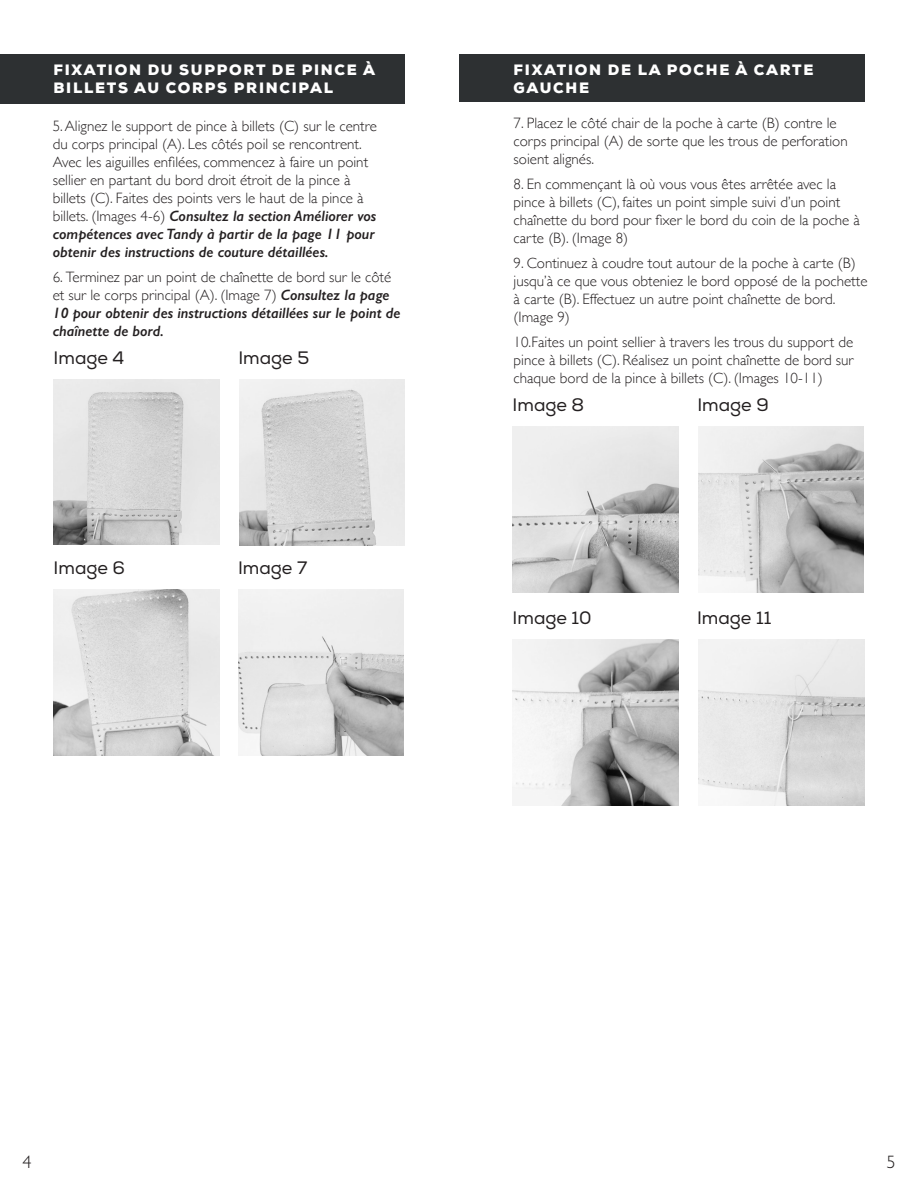
<style>
.page{position:relative;width:918px;height:1188px;background:#fff}
.page>*{position:absolute;margin:0;border:0;box-sizing:border-box;transform-origin:0 0}
.t1{font:18px "Nexa";color:#231f20}
.t2{font:300 18px "Gill Sans Nova";color:#231f20}
.t3{font:300 15px/18px "Gill Sans";color:#231f20}
.t4{font:italic 600 15px/18px "Gill Sans";color:#231f20}
.t5{font:900 15px/18px "Nexa";letter-spacing:.115em;color:#fff}
.s1{font-weight:600;font-style:italic}
.s2{font-weight:300;font-style:normal}
</style>
<div class="page">
<img style="left:54px;top:379px;width:165px;height:166px">
<img style="left:54px;top:589px;width:165px;height:166px">
<img style="left:238px;top:589px;width:166px;height:166px">
<img style="left:240px;top:379px;width:165px;height:166px">
<div style="left:0;top:54px;width:404px;height:49px;background:#2d3032"></div>
<div style="left:459px;top:54px;width:406px;height:48px;background:#2d3032"></div>
<img style="left:513px;top:427px;width:165px;height:165px">
<img style="left:513px;top:640px;width:165px;height:166px">
<img style="left:699px;top:640px;width:165px;height:166px">
<img style="left:699px;top:427px;width:165px;height:166px">
<p class="t5" style="left:53px;top:61px;width:323px">FIXATION DU SUPPORT DE PINCE À<br>BILLETS AU CORPS PRINCIPAL</p>
<p class="t5" style="left:514px;top:61px;width:302px">FIXATION DE LA POCHE À CARTE<br>GAUCHE</p>
<p class="t3" style="left:514px;top:114px;width:336px">7. Placez le côté chair de la poche à carte (B) contre le corps principal (A) de sorte que les trous de perforation soient alignés.</p>
<p class="t3" style="left:514px;top:175px;width:348px">8. En commençant là où vous vous êtes arrêtée avec la pince à billets (C), faites un point simple suivi d’un point chaînette du bord pour fixer le bord du coin de la poche à carte (B). (Image 8)</p>
<p class="t3" style="left:514px;top:253px;width:355px">9. Continuez à coudre tout autour de la poche à carte (B) jusqu’à ce que vous obteniez le bord opposé de la pochette à carte (B). Effectuez un autre point chaînette de bord. (Image 9)</p>
<p class="t3" style="left:514px;top:332px;width:342px;text-align:justify">10.Faites un point sellier à travers les trous du support de pince à billets (C). Réalisez un point chaînette de bord sur chaque bord de la pince à billets (C). (Images 10-11)</p>
<p class="t1" style="left:513px;top:394px;width:73px">Image 8</p>
<p class="t3" style="left:53px;top:117px;width:326px">5. Alignez le support de pince à billets (C) sur le centre du corps principal (A). Les côtés poil se rencontrent.<br>Avec les aiguilles enfilées, commencez à faire un point sellier en partant du bord droit étroit de la pince à billets (C). Faites des points vers le haut de la pince à billets. (Images 4-6) <span class="s1">Consultez la section Améliorer vos compétences avec Tandy à partir de la page 11 pour obtenir des instructions de couture détaillées.</span></p>
<p class="t4" style="left:53px;top:268px;width:349px"><span class="s2">6. Terminez par un point de chaînette de bord sur le côté et sur le corps principal (A). (Image 7)</span> Consultez la page 10 pour obtenir des instructions détaillées sur le point de chaînette de bord.</p>
<p class="t1" style="left:54px;top:347px;width:72px">Image 4</p>
<p class="t1" style="left:238px;top:347px;width:72px">Image 5</p>
<p class="t1" style="left:697px;top:394px;width:73px">Image 9</p>
<p class="t1" style="left:54px;top:557px;width:73px">Image 6</p>
<p class="t1" style="left:238px;top:557px;width:71px">Image 7</p>
<p class="t1" style="left:513px;top:607px;width:81px">Image 10</p>
<p class="t1" style="left:697px;top:607px;width:76px">Image 11</p>
<p class="t2" style="left:22px;top:1150px;width:10px">4</p>
<p class="t2" style="left:886px;top:1150px;width:10px">5</p>
</div>
